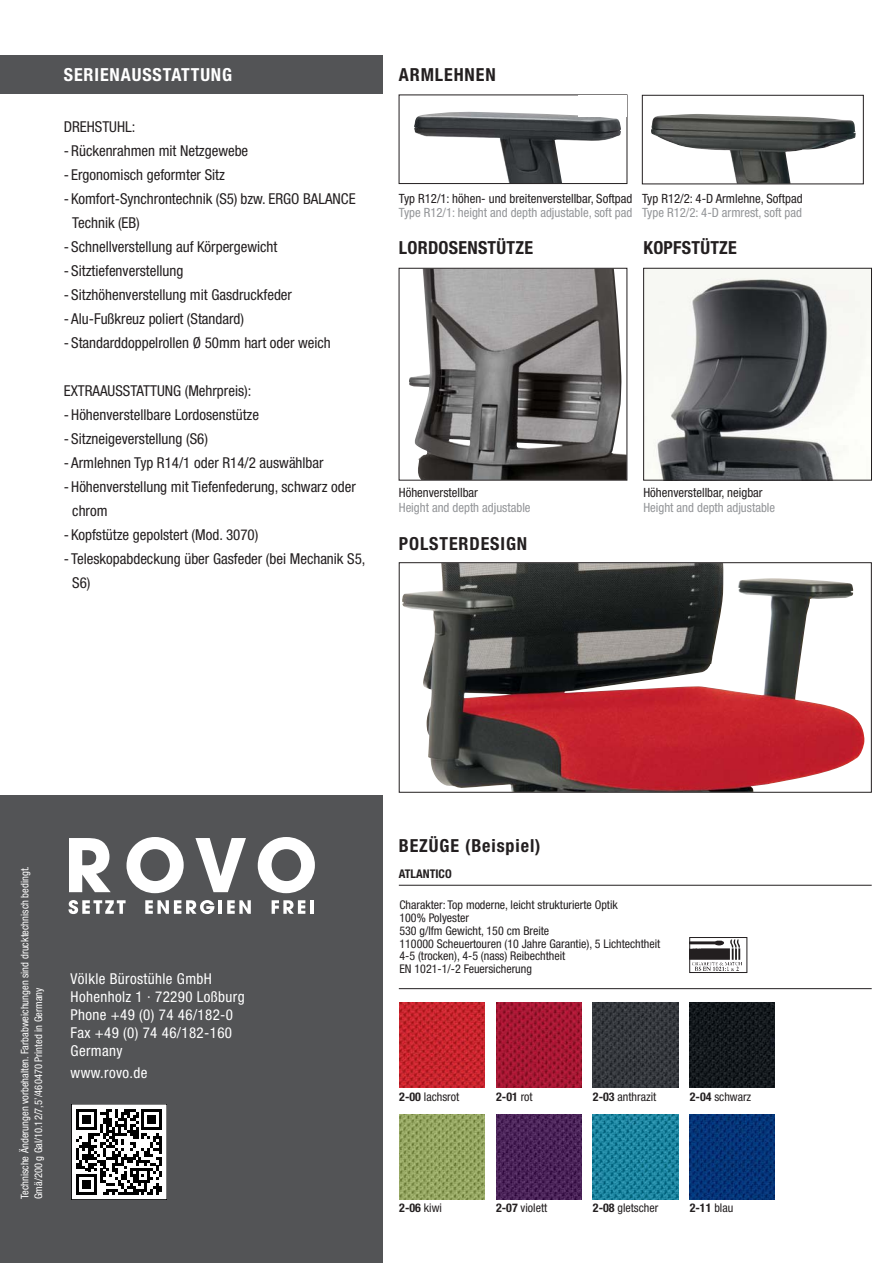
<style>
.page{position:relative;width:893px;height:1263px;background:#fff}
.page>*{position:absolute;margin:0;border:0;box-sizing:border-box;transform-origin:0 0}
.t1{font:700 condensed 18px "Helvetica Neue";letter-spacing:.05em;color:#231f20}
.t2{font:700 condensed 18px "Helvetica Neue";letter-spacing:.015em;color:#231f20}
.t3{font:700 condensed 18px "Helvetica Neue";letter-spacing:.05em;color:#fff}
.t4{font:condensed 15px/24px "Helvetica Neue";color:#231f20}
.t5{font:condensed 15px/18px "Helvetica Neue";letter-spacing:.025em;color:#fff}
.t6{font:condensed 12.75px "Helvetica Neue";color:#939598}
.t7{font:condensed 12.75px "Helvetica Neue";color:#231f20}
.t8{font:condensed 12px/12.8px "Helvetica Neue";color:#231f20}
.t9{font:700 condensed 12px "Helvetica Neue";color:#231f20}
.t10{font:condensed 10.5px/13.5px "Helvetica Neue";color:#fff}
.s1{font-weight:700}
.s2{font-weight:400}
</style>
<div class="page">
<img style="left:402px;top:564px;width:462px;height:227px">
<div style="left:399px;top:562px;width:473px;height:231px;border:1px solid #231f20"></div>
<hr style="left:892px;top:0;width:1px;height:1263px;background:#535456">
<div style="left:0;top:795px;width:383px;height:468px;background:#535456"></div>
<div style="left:0;top:55px;width:383px;height:39px;background:#535456"></div>
<svg style="left:72px;top:1104px;width:95px;height:95px;background:#929292"></svg>
<img style="left:414px;top:111px;width:207px;height:71px">
<div style="left:399px;top:95px;width:228px;height:89px;border:1px solid #231f20"></div>
<img style="left:651px;top:114px;width:205px;height:68px">
<div style="left:642px;top:95px;width:222px;height:89px;border:1px solid #231f20"></div>
<img style="left:409px;top:270px;width:216px;height:208px">
<div style="left:399px;top:268px;width:228px;height:212px;border:1px solid #231f20"></div>
<div style="left:578px;top:95px;width:49px;height:21px;background:#fff"></div>
<img style="left:645px;top:270px;width:225px;height:208px">
<div style="left:643px;top:268px;width:229px;height:212px;border:1px solid #231f20"></div>
<hr style="left:399px;top:988px;width:473px;height:1px;background:#231f20">
<hr style="left:399px;top:885px;width:473px;height:1px;background:#231f20">
<img style="left:690px;top:1002px;width:85px;height:86px">
<img style="left:593px;top:1002px;width:85px;height:86px">
<img style="left:496px;top:1002px;width:85px;height:86px">
<img style="left:399px;top:1002px;width:85px;height:86px">
<img style="left:690px;top:1114px;width:85px;height:85px">
<img style="left:593px;top:1114px;width:85px;height:85px">
<img style="left:399px;top:1114px;width:85px;height:85px">
<img style="left:496px;top:1114px;width:85px;height:85px">
<img style="left:692px;top:939px;width:50px;height:32px">
<div style="left:690px;top:937px;width:57px;height:36px;border:1px solid #231f20"></div>
<svg style="left:69px;top:838px;width:42px;height:54px"></svg>
<svg style="left:127px;top:837px;width:57px;height:56px"></svg>
<svg style="left:195px;top:838px;width:51px;height:54px"></svg>
<svg style="left:258px;top:837px;width:57px;height:56px"></svg>
<svg style="left:69px;top:900px;width:57px;height:14px"></svg>
<svg style="left:145px;top:900px;width:69px;height:14px"></svg>
<hr style="left:219px;top:900px;width:3px;height:14px;background:#fff">
<svg style="left:227px;top:900px;width:24px;height:14px"></svg>
<svg style="left:272px;top:900px;width:33px;height:14px"></svg>
<hr style="left:310px;top:900px;width:4px;height:14px;background:#fff">
<p class="t3" style="left:64px;top:68px;width:170px">SERIENAUSSTATTUNG</p>
<p class="t4" style="left:64px;top:116px;width:73px">DREHSTUHL:</p>
<p class="t4" style="left:64px;top:140px;width:186px">- Rückenrahmen mit Netzgewebe</p>
<p class="t4" style="left:64px;top:164px;width:163px">- Ergonomisch geformter Sitz</p>
<p class="t4" style="left:72px;top:188px;width:285px;text-indent:-9px">- Komfort-Synchrontechnik (S5) bzw. ERGO BALANCE<br>Technik (EB)</p>
<p class="t4" style="left:64px;top:236px;width:215px">- Schnellverstellung auf Körpergewicht</p>
<p class="t4" style="left:64px;top:260px;width:121px">- Sitztiefenverstellung</p>
<p class="t4" style="left:64px;top:284px;width:230px">- Sitzhöhenverstellung mit Gasdruckfeder</p>
<p class="t4" style="left:64px;top:308px;width:182px">- Alu-Fußkreuz poliert (Standard)</p>
<p class="t4" style="left:64px;top:332px;width:269px">- Standarddoppelrollen Ø 50mm hart oder weich</p>
<p class="t4" style="left:64px;top:380px;width:189px">EXTRAAUSSTATTUNG (Mehrpreis):</p>
<p class="t4" style="left:64px;top:404px;width:197px">- Höhenverstellbare Lordosenstütze</p>
<p class="t4" style="left:64px;top:428px;width:146px">- Sitzneigeverstellung (S6)</p>
<p class="t4" style="left:64px;top:452px;width:261px">- Armlehnen Typ R14/1 oder R14/2 auswählbar</p>
<p class="t4" style="left:72px;top:476px;width:285px;text-indent:-9px">- Höhenverstellung mit Tiefenfederung, schwarz oder chrom</p>
<p class="t4" style="left:64px;top:524px;width:196px">- Kopfstütze gepolstert (Mod. 3070)</p>
<p class="t4" style="left:72px;top:548px;width:295px;text-indent:-9px">- Teleskopabdeckung über Gasfeder (bei Mechanik S5,<br>S6)</p>
<p class="t1" style="left:399px;top:68px;width:98px">ARMLEHNEN</p>
<p class="t7" style="left:399px;top:194px;width:235px">Typ R12/1: höhen- und breitenverstellbar, Softpad</p>
<p class="t6" style="left:399px;top:208px;width:235px">Type R12/1: height and depth adjustable, soft pad</p>
<p class="t2" style="left:399px;top:242px;width:136px">LORDOSENSTÜTZE</p>
<p class="t7" style="left:642px;top:194px;width:162px">Typ R12/2: 4-D Armlehne, Softpad</p>
<p class="t6" style="left:642px;top:208px;width:162px">Type R12/2: 4-D armrest, soft pad</p>
<p class="t2" style="left:643px;top:242px;width:95px">KOPFSTÜTZE</p>
<p class="t7" style="left:399px;top:488px;width:81px">Höhenverstellbar</p>
<p class="t6" style="left:399px;top:503px;width:133px">Height and depth adjustable</p>
<p class="t1" style="left:399px;top:537px;width:130px">POLSTERDESIGN</p>
<p class="t7" style="left:643px;top:488px;width:121px">Höhenverstellbar, neigbar</p>
<p class="t6" style="left:643px;top:503px;width:133px">Height and depth adjustable</p>
<p class="t10" style="left:19px;top:1199px;width:334px;rotate:-90deg">Technische Änderungen vorbehalten. Farbabweichungen sind drucktechnisch bedingt.<br>Gmä/200 g Gal/10.12/7,5’/460470 Printed in Germany</p>
<p class="t5" style="left:71px;top:970px;width:176px">Völkle Bürostühle GmbH<br>Hohenholz 1 · 72290 Loßburg<br>Phone +49 (0) 74 46/182-0<br>Fax +49 (0) 74 46/182-160<br>Germany</p>
<p class="t5" style="left:71px;top:1065px;width:78px">www.rovo.de</p>
<p class="t1" style="left:399px;top:839px;width:143px">BEZÜGE (Beispiel)</p>
<p class="t9" style="left:399px;top:869px;width:54px">ATLANTICO</p>
<p class="t8" style="left:399px;top:900px;width:262px">Charakter: Top moderne, leicht strukturierte Optik<br>100% Polyester<br>530 g/lfm Gewicht, 150 cm Breite<br>110000 Scheuertouren (10 Jahre Garantie), 5 Lichtechtheit 4-5 (trocken), 4-5 (nass) Reibechtheit<br>EN 1021-1/-2 Feuersicherung</p>
<p class="t8" style="left:399px;top:1091px;width:61px"><span class="s1">2-00</span> lachsrot</p>
<p class="t9" style="left:496px;top:1092px;width:38px">2-01 <span class="s2">rot</span></p>
<p class="t8" style="left:593px;top:1091px;width:65px"><span class="s1">2-03</span> anthrazit</p>
<p class="t8" style="left:690px;top:1091px;width:63px"><span class="s1">2-04</span> schwarz</p>
<p class="t9" style="left:399px;top:1204px;width:44px">2-06 <span class="s2">kiwi</span></p>
<p class="t8" style="left:496px;top:1203px;width:53px"><span class="s1">2-07</span> violett</p>
<p class="t8" style="left:593px;top:1203px;width:67px"><span class="s1">2-08</span> gletscher</p>
<p class="t9" style="left:690px;top:1204px;width:45px">2-11 <span class="s2">blau</span></p>
</div>
